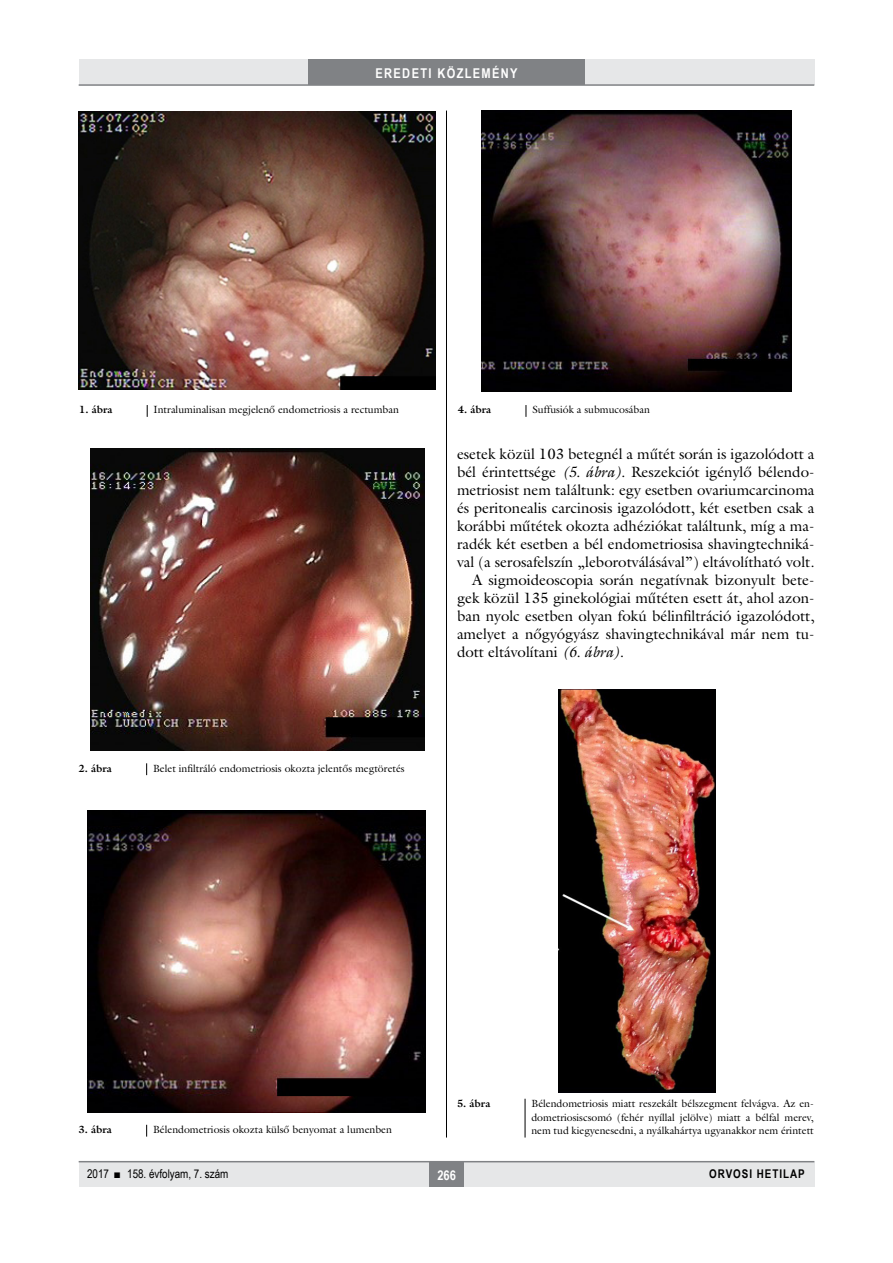
<style>
.page{position:relative;width:893px;height:1263px;background:#fff}
.page>*{position:absolute;margin:0;border:0;box-sizing:border-box;transform-origin:0 0}
.Body_Text{font:15px/18px "Galliard Reg";color:#000;text-align:justify}
.t1{font:700 13.5px "Arial Narrow";letter-spacing:.1em;color:#fff}
.t2{font:12px "Arial Narrow";color:#000}
.t3{font:700 12px "Arial Narrow";letter-spacing:.08em;color:#000}
.kepalairas2{font:10.5px/13.5px "Galliard Reg";color:#000;text-align:justify}
.kepalairas1{font:700 10.5px "Galliard Reg";color:#000}
.s1{font-style:italic}
</style>
<div class="page">
<div style="left:79px;top:1161px;width:735px;height:25px;background:#e6e7e8"></div>
<hr style="left:79px;top:1161px;width:735px;height:1px;background:#808285">
<div style="left:430px;top:1161px;width:34px;height:25px;background:#808285"></div>
<div style="left:79px;top:60px;width:735px;height:25px;background:#e6e7e8"></div>
<div style="left:308px;top:60px;width:277px;height:25px;background:#808285"></div>
<hr style="left:79px;top:84px;width:735px;height:2px;background:#808285">
<hr style="left:446px;top:111px;width:1px;height:1026px;background:#000">
<img style="left:79px;top:112px;width:357px;height:278px">
<img style="left:481px;top:111px;width:310px;height:280px">
<img style="left:559px;top:690px;width:157px;height:402px">
<img style="left:90px;top:448px;width:334px;height:302px">
<img style="left:88px;top:810px;width:338px;height:303px">
<svg style="left:147px;top:405px;width:1px;height:12px"></svg>
<svg style="left:526px;top:405px;width:1px;height:12px"></svg>
<hr style="left:525px;top:1099px;width:1px;height:38px;background:#000">
<svg style="left:146px;top:763px;width:1px;height:12px"></svg>
<p class="t1" style="left:375px;top:63px;width:144px">EREDETI KÖZLEMÉNY</p>
<p class="kepalairas1" style="left:79px;top:403px;width:35px">1. ábra</p>
<p class="kepalairas2" style="left:154px;top:403px;width:247px">Intraluminalisan megjelenő endometriosis a rectumban</p>
<p class="kepalairas1" style="left:458px;top:403px;width:35px">4. ábra</p>
<p class="kepalairas2" style="left:532px;top:403px;width:119px">Suffusiók a submucosában</p>
<p class="kepalairas1" style="left:79px;top:761px;width:35px">2. ábra</p>
<p class="kepalairas2" style="left:153px;top:761px;width:253px">Belet infiltráló endometriosis okozta jelentős megtöretés</p>
<p class="Body_Text" style="left:457px;top:445px;width:359px">esetek közül 103 betegnél a műtét során is igazolódott a bél érintettsége <span class="s1">(5. ábra).</span> Reszekciót igénylő bélendo&shy;metriosist nem találtunk: egy esetben ovariumcarcinoma és peritonealis carcinosis igazolódott, két esetben csak a korábbi műtétek okozta adhéziókat találtunk, míg a ma&shy;radék két esetben a bél endometriosisa shavingtechniká&shy;val (a serosafelszín „leborotválásával”) eltávolítható volt.</p>
<p class="Body_Text" style="left:457px;top:571px;width:359px;text-indent:15px">A sigmoideoscopia során negatívnak bizonyult bete&shy;gek közül 135 ginekológiai műtéten esett át, ahol azon&shy;ban nyolc esetben olyan fokú bélinfiltráció igazolódott, amelyet a nőgyógyász shavingtechnikával már nem tu&shy;dott eltávolítani <span class="s1">(6. ábra).</span></p>
<p class="kepalairas1" style="left:79px;top:1123px;width:35px">3. ábra</p>
<p class="kepalairas2" style="left:153px;top:1123px;width:240px">Bélendometriosis okozta külső benyomat a lumenben</p>
<p class="kepalairas1" style="left:457px;top:1097px;width:35px">5. ábra</p>
<p class="kepalairas2" style="left:531px;top:1097px;width:284px">Bélendometriosis miatt reszekált bélszegment felvágva. Az en&shy;dometriosiscsomó (fehér nyíllal jelölve) miatt a bélfal merev, nem tud kiegyenesedni, a nyálkahártya ugyanakkor nem érintett</p>
<p class="t2" style="left:87px;top:1165px;width:143px">2017 ■ 158. évfolyam, 7. szám</p>
<p class="t1" style="left:437px;top:1165px;width:20px">266</p>
<p class="t3" style="left:709px;top:1165px;width:97px">ORVOSI HETILAP</p>
</div>
